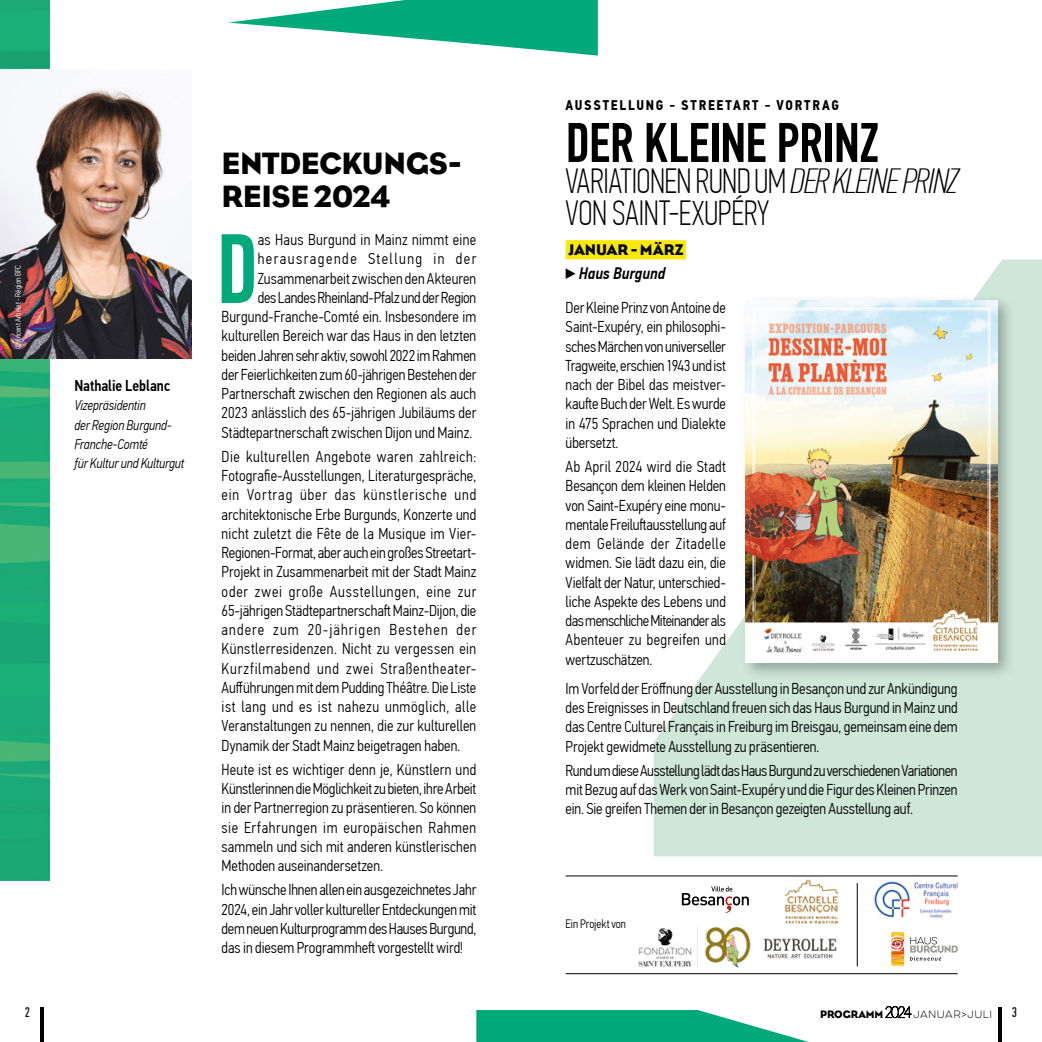
<style>
.page{position:relative;width:1042px;height:1042px;background:#fff}
.page>*{position:absolute;margin:0;border:0;box-sizing:border-box;transform-origin:0 0}
.t1{font:500 98.7px "PF Din Text Comp Pro";color:#00a97a}
.t2{font:500 56px "PF Din Text Comp Pro";letter-spacing:-.005em;color:#000}
.t3{font:100 35px/31.5px "PF Din Text Comp Pro";letter-spacing:-.01em;color:#000}
.t4{font:31.5px/33.2px "Eagle";letter-spacing:-.015em;color:#000}
.t5{font:italic 500 16.62px "PF Din Text Cond Pro";color:#000}
.t6{font:300 15.75px/19.2px "PF Din Text Cond Pro";color:#000;text-align:justify}
.t7{font:500 15.75px "PF Din Text Cond Pro";color:#000}
.t8{font:15.75px "Eagle";letter-spacing:-.01em;color:#000}
.t9{font:italic 300 14px/19.2px "PF Din Text Cond Pro";letter-spacing:-.005em;color:#000}
.t10{font:700 14px "PF Din Text Cond Pro";letter-spacing:.125em;color:#000}
.t11{font:14px "PF Din Text Comp Pro";color:#000}
.t12{font:300 12.25px "PF Din Text Cond Pro";color:#000;scale:.96 1}
.t13{font:100 9.45px "Eveleth Clean";letter-spacing:.055em;color:#000}
.t14{font:300 8.05px "PF Din Text Cond Pro";letter-spacing:-.01em;color:#fff}
.s1{font-style:italic}
.s2{font-family:"Eagle";font-weight:400;font-size:11.03px}
.s3{font-family:"Lato";font-size:15.75px}
</style>
<div class="page">
<img style="left:0;top:0;width:50px;height:880px">
<svg style="left:653px;top:259px;width:389px;height:597px;fill:#cee7d9"></svg>
<svg style="left:476px;top:1010px;width:333px;height:32px"></svg>
<svg style="left:228px;top:0;width:370px;height:56px"></svg>
<img style="left:0;top:70px;width:192px;height:289px">
<hr style="left:998px;top:1008px;width:4px;height:34px;background:#000">
<hr style="left:40px;top:1008px;width:4px;height:34px;background:#000">
<div style="left:566px;top:240px;width:120px;height:19px;background:#f8e909"></div>
<svg style="left:566px;top:268px;width:9px;height:11px"></svg>
<div style="left:740px;top:295px;width:275px;height:385px;background:#000;opacity:.3"></div>
<img style="left:746px;top:300px;width:251px;height:362px">
<hr style="left:566px;top:875px;width:391px;height:1px;background:#000">
<hr style="left:566px;top:973px;width:391px;height:1px;background:#000">
<svg style="left:891px;top:932px;width:67px;height:33px"></svg>
<img style="left:784px;top:879px;width:53px;height:45px">
<img style="left:874px;top:881px;width:83px;height:38px">
<svg style="left:682px;top:886px;width:67px;height:27px"></svg>
<img style="left:763px;top:938px;width:74px;height:21px">
<hr style="left:857px;top:883px;width:1px;height:83px;background:#000">
<img style="left:638px;top:927px;width:113px;height:41px">
<p class="t14" style="left:14px;top:349px;width:86px;rotate:-90deg">©Vincent Arbelet - Région BFC</p>
<p class="t7" style="left:74px;top:376px;width:97px">Nathalie Leblanc</p>
<p class="t9" style="left:74px;top:396px;width:111px">Vizepräsidentin<br>der Region Burgund-<br>Franche-Comté<br>für Kultur und Kulturgut</p>
<h3 class="t4" style="left:222px;top:146px;width:241px">ENTDECKUNGS-<br>REISE 2024</h3>
<p class="t6" style="left:222px;top:230px;width:256px;text-align:right">as Haus Burgund in Mainz nimmt eine herausragende Stellung in der Zusammenarbeit zwischen den Akteuren<br>des Landes Rheinland-Pfalz und der Region Burgund-Franche-Comté ein. Insbesondere im kulturellen Bereich war das Haus in den letzten beiden Jahren sehr aktiv, sowohl 2022 im Rahmen der Feierlichkeiten zum 60-jährigen Bestehen der Partnerschaft zwischen den Regionen als auch 2023 anlässlich des 65-jährigen Jubiläums der Städtepartnerschaft zwischen Dijon und Mainz.</p>
<p class="t6" style="left:222px;top:447px;width:256px">Die kulturellen Angebote waren zahlreich:<br>Fotografie-Ausstellungen, Literaturgespräche, ein Vortrag über das künstlerische und architektonische Erbe Burgunds, Konzerte und nicht zuletzt die Fête de la Musique im Vier-Regionen-Format, aber auch ein großes Streetart-Projekt in Zusammenarbeit mit der Stadt Mainz oder zwei große Ausstellungen, eine zur 65-jährigen Städtepartnerschaft Mainz-Dijon, die andere zum 20-jährigen Bestehen der Künstlerresidenzen. Nicht zu vergessen ein Kurzfilmabend und zwei Straßentheater-Aufführungen mit dem Pudding Théâtre. Die Liste ist lang und es ist nahezu unmöglich, alle Veranstaltungen zu nennen, die zur kulturellen Dynamik der Stadt Mainz beigetragen haben.</p>
<p class="t6" style="left:222px;top:760px;width:256px">Heute ist es wichtiger denn je, Künstlern und Künstlerinnen die Möglichkeit zu bieten, ihre Arbeit in der Partnerregion zu präsentieren. So können sie Erfahrungen im europäischen Rahmen sammeln und sich mit anderen künstlerischen Methoden auseinandersetzen.</p>
<p class="t6" style="left:222px;top:880px;width:256px">Ich wünsche Ihnen allen ein ausgezeichnetes Jahr 2024, ein Jahr voller kultureller Entdeckungen mit dem neuen Kulturprogramm des Hauses Burgund, das in diesem Programmheft vorgestellt wird!</p>
<h1 class="t1" style="left:217px;top:212px;width:44px">D</h1>
<p class="t10" style="left:566px;top:96px;width:275px">AUSSTELLUNG - STREETART - VORTRAG</p>
<h2 class="t2" style="left:566px;top:110px;width:315px">DER KLEINE PRINZ</h2>
<h3 class="t3" style="left:566px;top:165px;width:393px">VARIATIONEN RUND UM <span class="s1">DER KLEINE PRINZ<br></span>VON SAINT-EXUPÉRY</h3>
<p class="t8" style="left:568px;top:240px;width:117px">JANUAR - MÄRZ</p>
<p class="t5" style="left:579px;top:263px;width:88px">Haus Burgund</p>
<p class="t6" style="left:566px;top:298px;width:162px">Der Kleine Prinz von Antoine de Saint-Exupéry, ein philosophi&shy;sches Märchen von universeller Tragweite, erschien 1943 und ist nach der Bibel das meistver&shy;kaufte Buch der Welt. Es wurde in 475 Sprachen und Dialekte übersetzt.</p>
<p class="t6" style="left:566px;top:457px;width:162px">Ab April 2024 wird die Stadt Besançon dem kleinen Helden von Saint-Exupéry eine monu&shy;mentale Freiluftausstellung auf dem Gelände der Zitadelle widmen. Sie lädt dazu ein, die Vielfalt der Natur, unterschied&shy;liche Aspekte des Lebens und das menschliche Miteinander als Abenteuer zu begreifen und wertzuschätzen.</p>
<p class="t6" style="left:566px;top:679px;width:393px">Im Vorfeld der Eröffnung der Ausstellung in Besançon und zur Ankündigung des Ereignisses in Deutschland freuen sich das Haus Burgund in Mainz und das Centre Culturel Français in Freiburg im Breisgau, gemeinsam eine dem Projekt gewidmete Ausstellung zu präsentieren.</p>
<p class="t6" style="left:566px;top:761px;width:393px">Rund um diese Ausstellung lädt das Haus Burgund zu verschiedenen Variationen mit Bezug auf das Werk von Saint-Exupéry und die Figur des Kleinen Prinzen ein. Sie greifen Themen der in Besançon gezeigten Ausstellung auf.</p>
<p class="t12" style="left:566px;top:916px;width:64px">Ein Projekt von</p>
<p class="t13" style="left:820px;top:1007px;width:173px"><span class="s2">PROGRAMM</span><span class="s3">2024</span> JANUAR&gt;JULI</p>
<p class="t11" style="left:25px;top:1004px;width:7px">2</p>
<p class="t11" style="left:1012px;top:1004px;width:7px">3</p>
</div>
